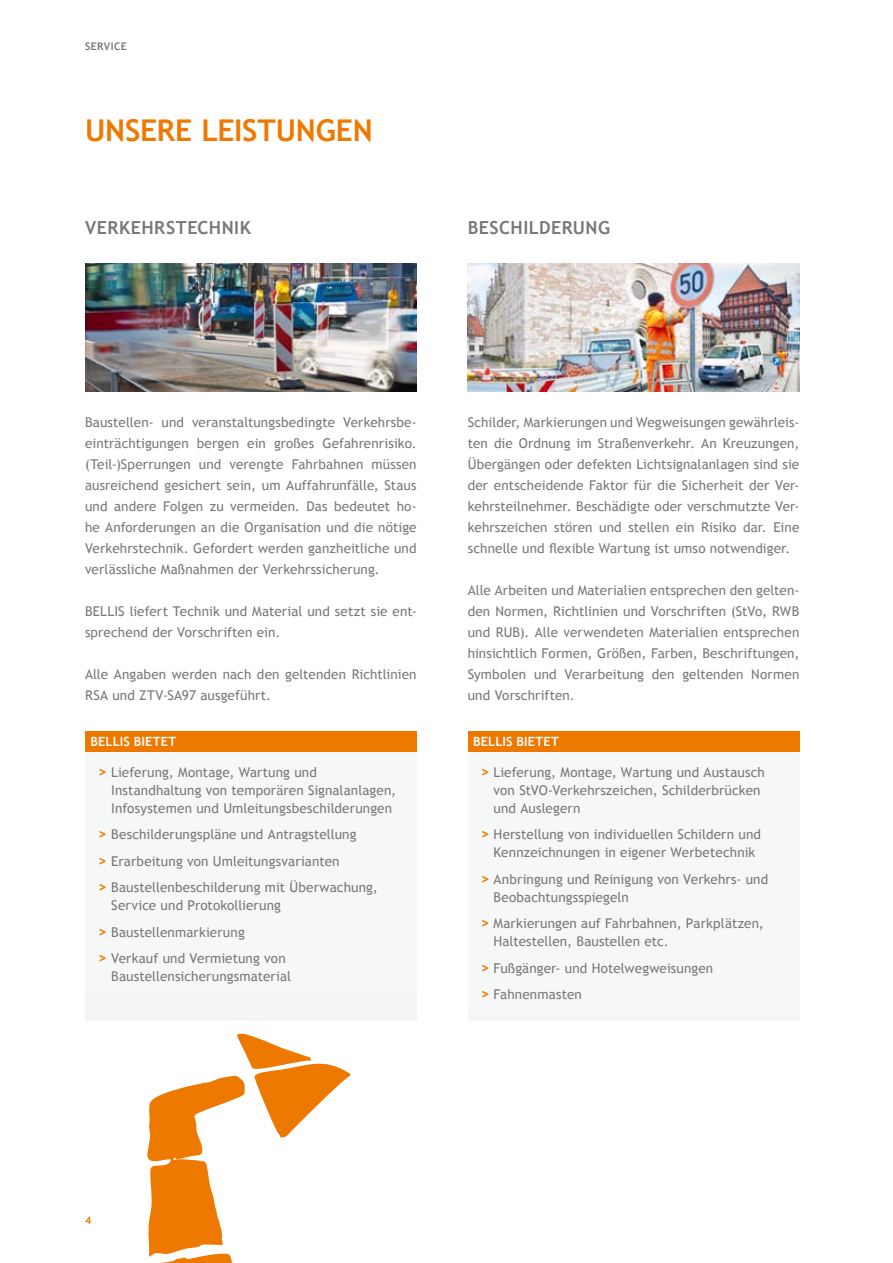
<style>
.page{position:relative;width:893px;height:1263px;background:#fff}
.page>*{position:absolute;margin:0;border:0;box-sizing:border-box;transform-origin:0 0}
.t1{font:700 30px "Trebuchet MS";letter-spacing:-.005em;color:#ee7900}
.t2{font:700 18px "Trebuchet MS";letter-spacing:.025em;color:#79787c}
.t3{font:13.5px/21px "Trebuchet MS";letter-spacing:.01em;color:#79787c}
.t4{font:700 12.75px "Trebuchet MS";letter-spacing:.01em;color:#fff}
.t5{font:700 10.5px "Trebuchet MS";letter-spacing:.035em;color:#79787c}
.t6{font:700 10.5px "Trebuchet MS";color:#ee7900}
.s1{font-weight:700;font-size:15px;color:#ee7900}
</style>
<div class="page">
<svg style="left:147px;top:1033px;width:204px;height:230px"></svg>
<div style="left:468px;top:731px;width:331px;height:289px;background:#f4f5f5"></div>
<div style="left:468px;top:731px;width:331px;height:22px;background:#ee7900"></div>
<img style="left:468px;top:264px;width:331px;height:127px">
<div style="left:85px;top:731px;width:332px;height:289px;background:#f4f5f5"></div>
<div style="left:85px;top:731px;width:332px;height:22px;background:#ee7900"></div>
<img style="left:85px;top:264px;width:332px;height:127px">
<p class="t5" style="left:85px;top:40px;width:43px">SERVICE</p>
<h1 class="t1" style="left:85px;top:113px;width:289px">UNSERE LEISTUNGEN</h1>
<h2 class="t2" style="left:85px;top:217px;width:167px">VERKEHRSTECHNIK</h2>
<h2 class="t2" style="left:468px;top:217px;width:144px">BESCHILDERUNG</h2>
<p class="t3" style="left:85px;top:411px;width:333px;text-align:justify">Baustellen- und veranstaltungsbedingte Verkehrsbe&shy;einträchtigungen bergen ein großes Gefahrenrisiko. (Teil-)Sperrungen und verengte Fahrbahnen müssen ausreichend gesichert sein, um Auffahrunfälle, Staus und andere Folgen zu vermeiden. Das bedeutet ho&shy;he Anforderungen an die Organisation und die nötige Verkehrstechnik. Gefordert werden ganzheitliche und verlässliche Maßnahmen der Verkehrssicherung.</p>
<p class="t3" style="left:85px;top:600px;width:333px">BELLIS liefert Technik und Material und setzt sie ent&shy;sprechend der Vorschriften ein.</p>
<p class="t3" style="left:85px;top:663px;width:333px">Alle Angaben werden nach den geltenden Richtlinien<br>RSA und ZTV-SA97 ausgeführt.</p>
<p class="t4" style="left:91px;top:734px;width:87px">BELLIS BIETET</p>
<p class="t3" style="left:111px;top:763px;width:286px;line-height:18px;text-indent:-13px"><span class="s1">&gt;</span> Lieferung, Montage, Wartung und<br>Instandhaltung von temporären Signalanlagen,<br>Infosystemen und Umleitungsbeschilderungen</p>
<p class="t3" style="left:98px;top:821px;width:282px;line-height:26.5px"><span class="s1">&gt;</span> Beschilderungspläne und Antragstellung<br><span class="s1">&gt;</span> Erarbeitung von Umleitungsvarianten<br><span class="s1">&gt;</span> Baustellenbeschilderung mit Überwachung,</p>
<p class="t3" style="left:98px;top:892px;width:189px;line-height:26.5px;text-indent:13px">Service und Protokollierung <span class="s1">&gt;</span> Baustellenmarkierung<br><span class="s1">&gt;</span> Verkauf und Vermietung von</p>
<p class="t3" style="left:111px;top:966px;width:181px">Baustellensicherungsmaterial</p>
<p class="t3" style="left:468px;top:411px;width:333px;text-align:justify">Schilder, Markierungen und Wegweisungen gewährleis&shy;ten die Ordnung im Straßenverkehr. An Kreuzungen, Übergängen oder defekten Lichtsignalanlagen sind sie der entscheidende Faktor für die Sicherheit der Ver&shy;kehrsteilnehmer. Beschädigte oder verschmutzte Ver&shy;kehrszeichen stören und stellen ein Risiko dar. Eine schnelle und flexible Wartung ist umso notwendiger.</p>
<p class="t3" style="left:468px;top:579px;width:333px;text-align:justify">Alle Arbeiten und Materialien entsprechen den gelten&shy;den Normen, Richtlinien und Vorschriften (StVo, RWB und RUB). Alle verwendeten Materialien entsprechen hinsichtlich Formen, Größen, Farben, Beschriftungen, Symbolen und Verarbeitung den geltenden Normen und Vorschriften.</p>
<p class="t4" style="left:473px;top:734px;width:87px">BELLIS BIETET</p>
<p class="t3" style="left:494px;top:763px;width:273px;line-height:18px;text-indent:-13px"><span class="s1">&gt;</span> Lieferung, Montage, Wartung und Austausch von StVO-Verkehrszeichen, Schilderbrücken und Auslegern</p>
<p class="t3" style="left:480px;top:825px;width:282px;line-height:18px;text-align:center"><span class="s1">&gt;</span> Herstellung von individuellen Schildern und<br>Kennzeichnungen in eigener Werbetechnik</p>
<p class="t3" style="left:494px;top:870px;width:276px;line-height:18px;text-indent:-13px"><span class="s1">&gt;</span> Anbringung und Reinigung von Verkehrs- und<br>Beobachtungsspiegeln</p>
<p class="t3" style="left:494px;top:914px;width:272px;line-height:18px;text-indent:-13px"><span class="s1">&gt;</span> Markierungen auf Fahrbahnen, Parkplätzen,<br>Haltestellen, Baustellen etc.</p>
<p class="t3" style="left:480px;top:954px;width:234px;line-height:26.5px"><span class="s1">&gt;</span> Fußgänger- und Hotelwegweisungen <span class="s1">&gt;</span> Fahnenmasten</p>
<p class="t6" style="left:85px;top:1214px;width:8px">4</p>
</div>
